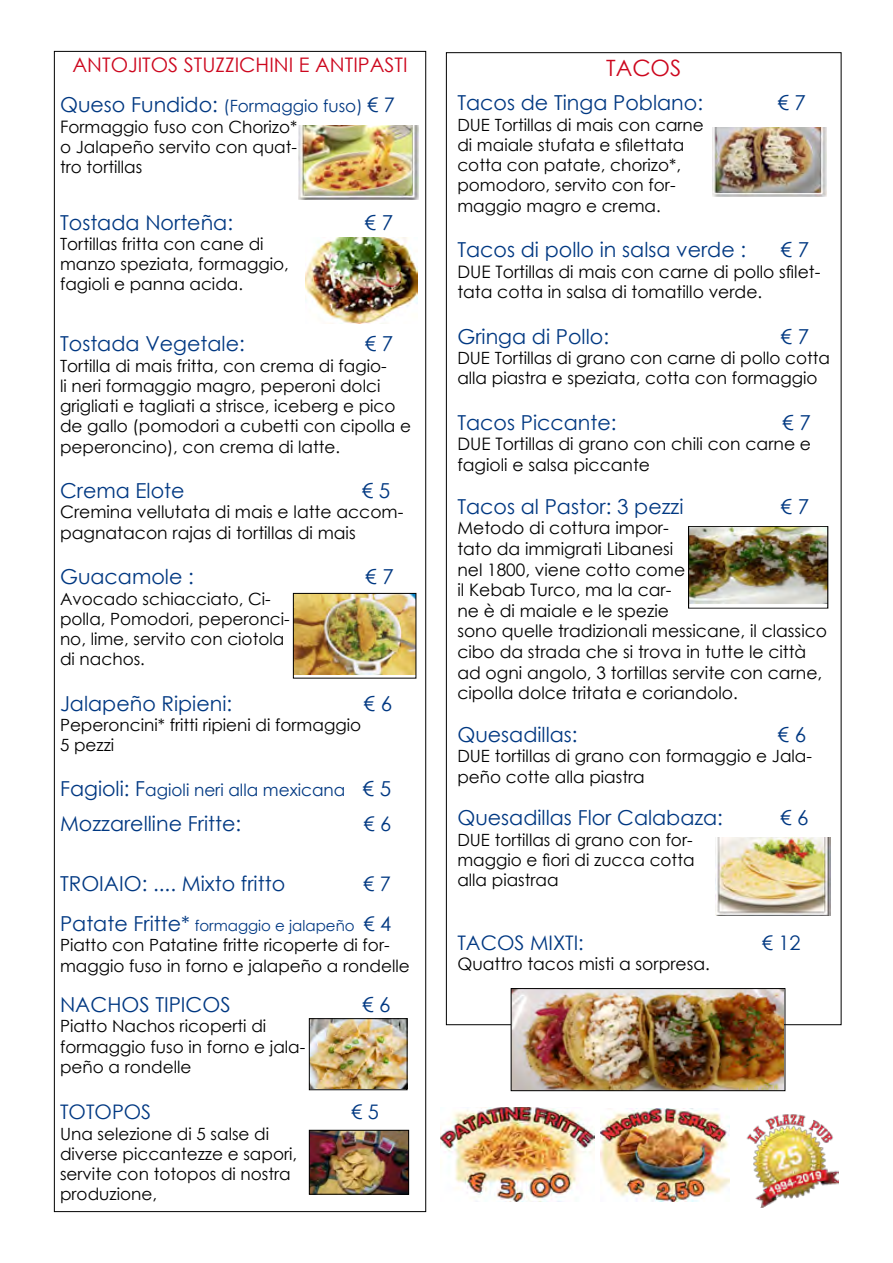
<style>
.page{position:relative;width:893px;height:1263px;background:#fff}
.page>*{position:absolute;margin:0;border:0;box-sizing:border-box;transform-origin:0 0}
.t1{font:22.5px "Century Gothic";color:#cd071e}
.t2{font:20.7px "Century Gothic";color:#003882}
.t3{font:20.1px "Century Gothic";color:#cd071e}
.t4{font:20.1px "Century Gothic";color:#003882}
.t5{font:17.25px/20.7px "Century Gothic";color:#000}
.t6{font:16.8px/20.2px "Century Gothic";color:#000}
.t7{font:16.8px "Century Gothic";color:#003882}
.t8{font:15px "Century Gothic";color:#003882}
.s1{font-size:20.7px;color:#003882}
.s2{color:#003882}
.s3{font-size:20.1px;color:#003882}
.s4{font-size:17.25px}
.s5{font-size:20.7px}
.s6{font-size:20.1px}
</style>
<div class="page">
<img style="left:441px;top:1107px;width:153px;height:94px">
<img style="left:691px;top:528px;width:135px;height:76px">
<div style="left:689px;top:526px;width:139px;height:82px;border:1px solid #000"></div>
<img style="left:716px;top:837px;width:114px;height:79px">
<img style="left:712px;top:127px;width:115px;height:70px">
<img style="left:513px;top:990px;width:270px;height:99px">
<div style="left:511px;top:988px;width:274px;height:103px;border:1px solid #000"></div>
<img style="left:298px;top:125px;width:121px;height:74px">
<img style="left:306px;top:237px;width:111px;height:86px">
<img style="left:295px;top:595px;width:119px;height:80px">
<div style="left:293px;top:593px;width:123px;height:85px;border:1px solid #000"></div>
<img style="left:600px;top:1108px;width:129px;height:93px">
<img style="left:311px;top:1020px;width:94px;height:68px">
<div style="left:309px;top:1018px;width:98px;height:72px;border:1px solid #000"></div>
<img style="left:311px;top:1132px;width:96px;height:60px">
<div style="left:309px;top:1130px;width:100px;height:64px;border:1px solid #000"></div>
<img style="left:746px;top:1114px;width:92px;height:94px">
<p class="t3" style="left:72px;top:51px;width:337px">ANTOJITOS STUZZICHINI E ANTIPASTI</p>
<p class="t6" style="left:60px;top:96px;width:336px"><span class="s1">Queso Fundido:</span> <span class="s2">(Formaggio fuso)</span> <span class="s3">€ 7<br></span><span class="s4">F</span>ormaggio fuso con Chorizo*<br>o Jalapeño servito con quat-<br>tro tortillas</p>
<p class="t2" style="left:60px;top:208px;width:175px">Tostada Norteña:</p>
<p class="t2" style="left:364px;top:208px;width:30px">€ 7</p>
<p class="t6" style="left:60px;top:233px;width:230px">Tortillas fritta con cane di manzo speziata, formaggio, fagioli e panna acida.</p>
<p class="t2" style="left:60px;top:329px;width:186px">Tostada Vegetale:</p>
<p class="t2" style="left:365px;top:329px;width:30px">€ 7</p>
<p class="t6" style="left:60px;top:355px;width:353px">Tortilla di mais fritta, con crema di fagio-<br>li neri formaggio magro, peperoni dolci grigliati e tagliati a strisce, iceberg e pico de gallo (pomodori a cubetti con cipolla e peperoncino), con crema di latte.</p>
<p class="t2" style="left:60px;top:476px;width:126px">Crema Elote</p>
<p class="t2" style="left:362px;top:476px;width:30px">€ 5</p>
<p class="t5" style="left:60px;top:501px;width:345px">Cremina vellutata di mais e latte accom&shy;pagnatacon rajas di tortillas di mais</p>
<p class="t2" style="left:60px;top:562px;width:135px">Guacamole :</p>
<p class="t2" style="left:365px;top:562px;width:30px">€ 7</p>
<p class="t6" style="left:60px;top:588px;width:231px">Avocado schiacciato, Ci&shy;polla, Pomodori, peperonci&shy;no, lime, servito con ciotola di nachos.</p>
<p class="t2" style="left:60px;top:689px;width:174px">Jalapeño Ripieni:</p>
<p class="t2" style="left:364px;top:689px;width:30px">€ 6</p>
<p class="t6" style="left:60px;top:715px;width:303px">Peperoncini* fritti ripieni di formaggio<br>5 pezzi</p>
<p class="t7" style="left:60px;top:778px;width:333px"><span class="s5">Fagioli: F</span>agioli neri alla mexicana <span class="s5">€ 5</span></p>
<p class="t2" style="left:60px;top:809px;width:183px">Mozzarelline Fritte:</p>
<p class="t4" style="left:364px;top:810px;width:29px">€ 6</p>
<p class="t2" style="left:60px;top:868px;width:227px">TROIAIO: .... Mixto fritto</p>
<p class="t4" style="left:363px;top:869px;width:29px">€ 7</p>
<p class="t8" style="left:60px;top:915px;width:333px"><span class="s5">Patate Fritte*</span> formaggio e jalapeño <span class="s6">€ 4</span></p>
<p class="t6" style="left:60px;top:935px;width:351px">Piatto con Patatine fritte ricoperte di for&shy;maggio fuso in forno e jalapeño a rondelle</p>
<p class="t2" style="left:60px;top:990px;width:172px">NACHOS TIPICOS</p>
<p class="t2" style="left:362px;top:990px;width:30px">€ 6</p>
<p class="t6" style="left:60px;top:1016px;width:247px">Piatto Nachos ricoperti di formaggio fuso in forno e jala&shy;peño a rondelle</p>
<p class="t4" style="left:60px;top:1098px;width:93px">TOTOPOS</p>
<p class="t4" style="left:351px;top:1098px;width:29px">€ 5</p>
<p class="t6" style="left:60px;top:1123px;width:239px">Una selezione di 5 salse di diverse piccantezze e sapori, servite con totopos di nostra produzione,</p>
<h1 class="t1" style="left:606px;top:52px;width:77px">TACOS</h1>
<p class="t2" style="left:457px;top:88px;width:247px">Tacos de Tinga Poblano:</p>
<p class="t2" style="left:777px;top:88px;width:30px">€ 7</p>
<p class="t6" style="left:457px;top:114px;width:248px">DUE Tortillas di mais con carne di maiale stufata e sfilettata cotta con patate, chorizo*, pomodoro, servito con for&shy;maggio magro e crema.</p>
<p class="t2" style="left:457px;top:235px;width:290px">Tacos di pollo in salsa verde :</p>
<p class="t2" style="left:780px;top:235px;width:30px">€ 7</p>
<p class="t5" style="left:457px;top:261px;width:365px">DUE Tortillas di mais con carne di pollo sfilet&shy;tata cotta in salsa di tomatillo verde.</p>
<p class="t2" style="left:457px;top:322px;width:153px">Gringa di Pollo:</p>
<p class="t2" style="left:780px;top:322px;width:30px">€ 7</p>
<p class="t6" style="left:457px;top:347px;width:374px">DUE Tortillas di grano con carne di pollo cotta alla piastra e speziata, cotta con formaggio</p>
<p class="t2" style="left:457px;top:408px;width:161px">Tacos Piccante:</p>
<p class="t2" style="left:782px;top:408px;width:30px">€ 7</p>
<p class="t5" style="left:457px;top:433px;width:355px">DUE Tortillas di grano con chili con carne e fagioli e salsa piccante</p>
<p class="t2" style="left:457px;top:492px;width:228px">Tacos al Pastor: 3 pezzi</p>
<p class="t2" style="left:781px;top:492px;width:30px">€ 7</p>
<p class="t5" style="left:457px;top:517px;width:371px">Metodo di cottura impor-<br>tato da immigrati Libanesi<br>nel 1800, viene cotto come<br>il Kebab Turco, ma la car-<br>ne è di maiale e le spezie<br>sono quelle tradizionali messicane, il classico cibo da strada che si trova in tutte le città ad ogni angolo, 3 tortillas servite con carne, cipolla dolce tritata e coriandolo.</p>
<p class="t2" style="left:457px;top:720px;width:122px">Quesadillas:</p>
<p class="t2" style="left:778px;top:720px;width:30px">€ 6</p>
<p class="t6" style="left:457px;top:746px;width:356px">DUE tortillas di grano con formaggio e Jala&shy;peño cotte alla piastra</p>
<p class="t2" style="left:457px;top:803px;width:267px">Quesadillas Flor Calabaza:</p>
<p class="t2" style="left:780px;top:803px;width:30px">€ 6</p>
<p class="t6" style="left:457px;top:829px;width:239px;text-align:justify">DUE tortillas di grano con for&shy;maggio e fiori di zucca cotta alla piastraa</p>
<p class="t4" style="left:457px;top:928px;width:128px">TACOS MIXTI:</p>
<p class="t4" style="left:762px;top:928px;width:40px">€ 12</p>
<p class="t5" style="left:457px;top:954px;width:254px">Quattro tacos misti a sorpresa.</p>
</div>
